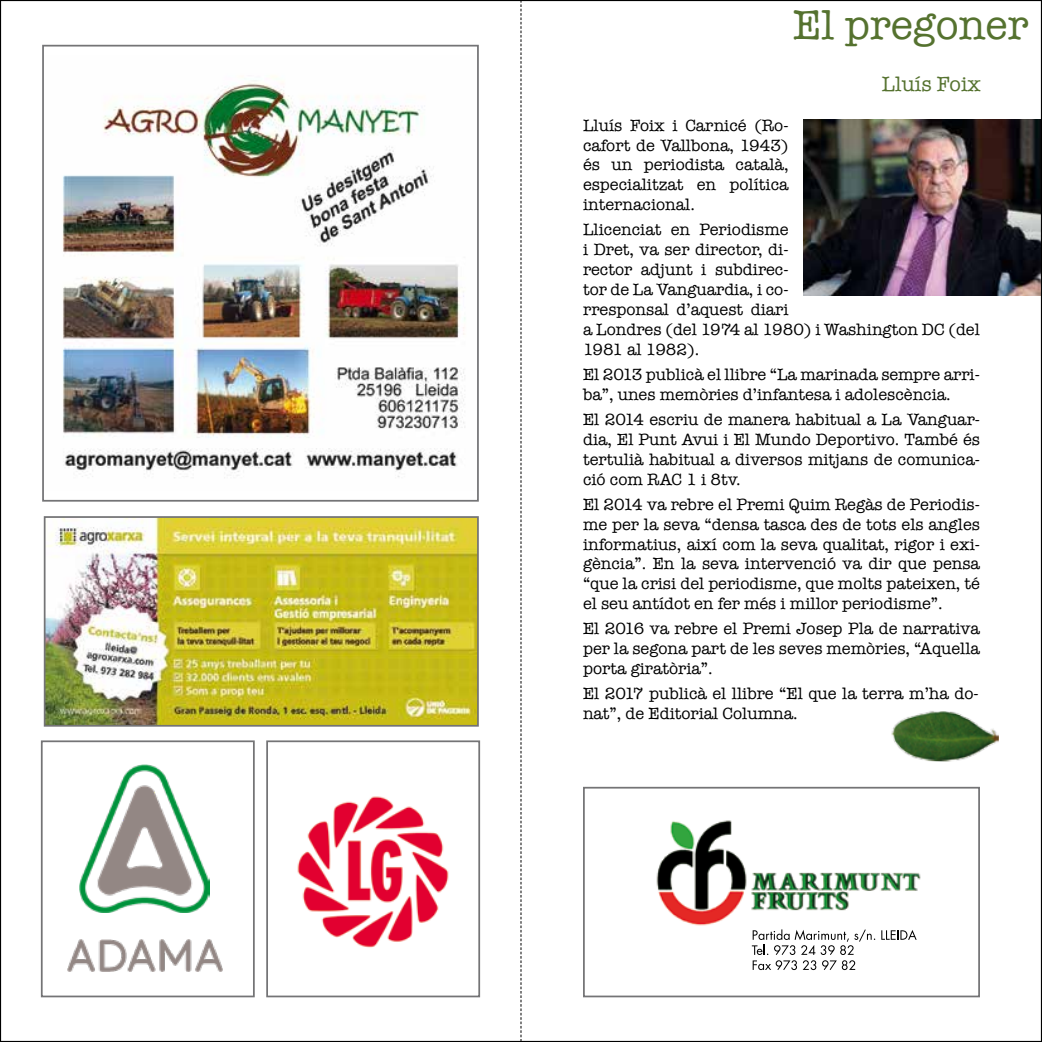
<style>
.page{position:relative;width:1042px;height:1042px;background:#fff}
.page>*{position:absolute;margin:0;border:0;box-sizing:border-box;transform-origin:0 0}
.t1{font:42px "American Typewriter";color:#55722f}
.t2{font:21px "American Typewriter";color:#55722f}
.t3{font:16.62px/19.9px "American Typewriter";color:#000;text-align:justify}
</style>
<div class="page">
<img style="left:47px;top:519px;width:429px;height:204px">
<div style="left:44px;top:516px;width:435px;height:210px;border:2px solid #747476"></div>
<img style="left:656px;top:820px;width:265px;height:106px">
<div style="left:583px;top:787px;width:397px;height:210px;border:2px solid #747476"></div>
<svg style="left:881px;top:930px;width:35px;height:10px"></svg>
<svg style="left:752px;top:929px;width:123px;height:41px"></svg>
<img style="left:62px;top:76px;width:403px;height:402px">
<div style="left:42px;top:45px;width:437px;height:457px;border:2px solid #747476"></div>
<div style="left:41px;top:740px;width:214px;height:257px;border:2px solid #747476"></div>
<div style="left:266px;top:740px;width:214px;height:257px;border:2px solid #747476"></div>
<img style="left:803px;top:119px;width:237px;height:176px">
<img style="left:891px;top:711px;width:108px;height:51px">
<img style="left:80px;top:764px;width:130px;height:148px">
<img style="left:68px;top:940px;width:154px;height:32px">
<img style="left:297px;top:796px;width:152px;height:152px">
<svg style="left:520px;top:0;width:1px;height:1042px"></svg>
<h1 class="t1" style="left:793px;top:-7px;width:237px">El pregoner</h1>
<p class="t2" style="left:882px;top:68px;width:100px">Lluís Foix</p>
<p class="t3" style="left:583px;top:114px;width:207px">Lluís Foix i Carnicé (Ro&shy;cafort de Vallbona, 1943) és un periodista català, especialitzat en política internacional.</p>
<p class="t3" style="left:583px;top:219px;width:398px;text-align:left">Llicenciat en Periodisme<br>i Dret, va ser director, di-<br>rector adjunt i subdirec-<br>tor de La Vanguardia, i co-<br>rresponsal d’aquest diari<br>a Londres (del 1974 al 1980) i Washington DC (del<br>1981 al 1982).</p>
<p class="t3" style="left:583px;top:364px;width:398px">El 2013 publicà el llibre “La marinada sempre arri&shy;ba”, unes memòries d’infantesa i adolescència.</p>
<p class="t3" style="left:583px;top:409px;width:398px">El 2014 escriu de manera habitual a La Vanguar&shy;dia, El Punt Avui i El Mundo Deportivo. També és tertulià habitual a diversos mitjans de comunica&shy;ció com RAC 1 i 8tv.</p>
<p class="t3" style="left:583px;top:493px;width:398px">El 2014 va rebre el Premi Quim Regàs de Periodis&shy;me per la seva “densa tasca des de tots els angles informatius, així com la seva qualitat, rigor i exi&shy;gència”. En la seva intervenció va dir que pensa “que la crisi del periodisme, que molts pateixen, té el seu antídot en fer més i millor periodisme”.</p>
<p class="t3" style="left:583px;top:618px;width:398px">El 2016 va rebre el Premi Josep Pla de narrativa per la segona part de les seves memòries, “Aquella porta giratòria”.</p>
<p class="t3" style="left:583px;top:683px;width:397px">El 2017 publicà el llibre “El que la terra m’ha do&shy;nat”, de Editorial Columna.</p>
</div>
